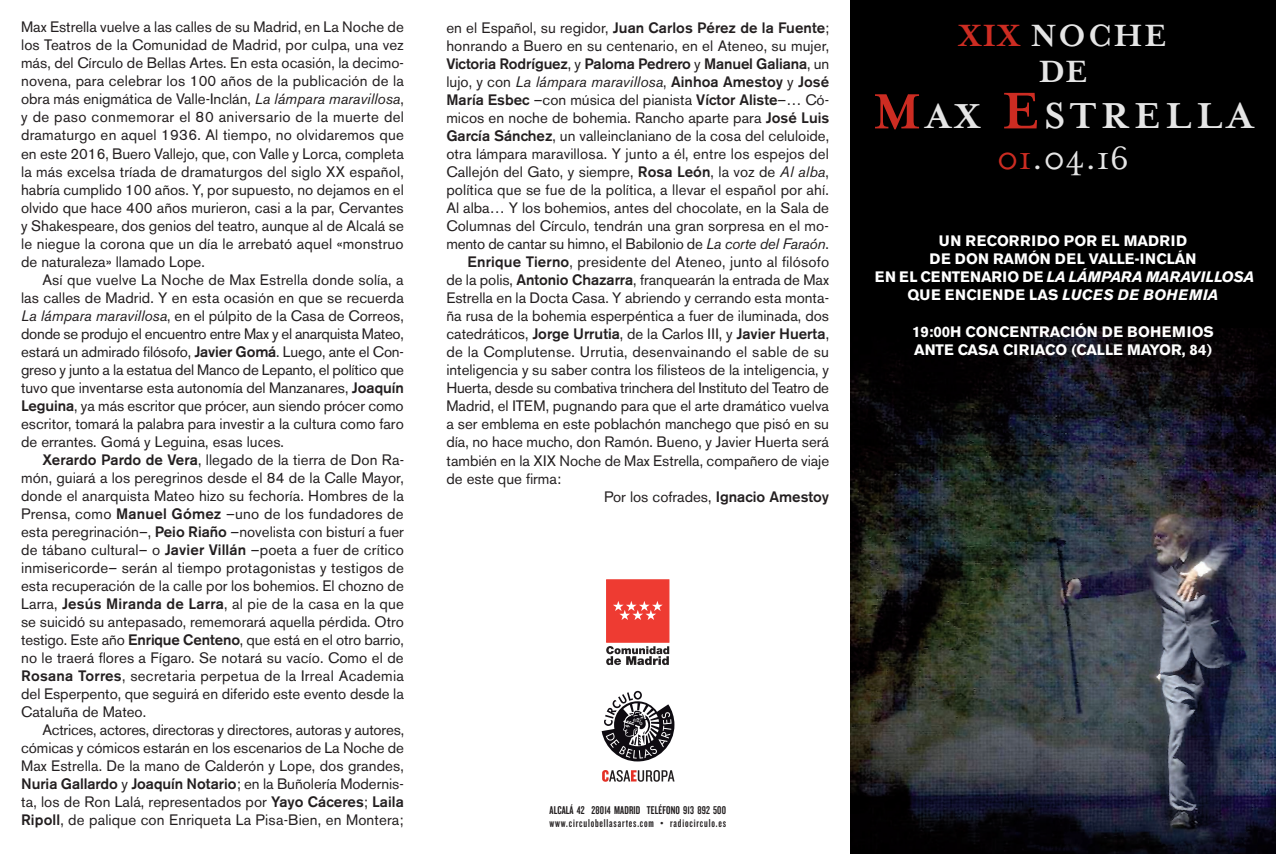
<style>
.page{position:relative;width:1276px;height:854px;background:#fff}
.page>*{position:absolute;margin:0;border:0;box-sizing:border-box;transform-origin:0 0}
.t1{font:700 41.4px "Mrs Eaves";letter-spacing:.115em;color:#fff}
.t2{font:36.75px "Mrs Eaves Roman";color:#fff}
.t3{font:700 35.25px/36px "Mrs Eaves";letter-spacing:.04em;color:#fff;text-align:center}
.t4{font:15px/18px "Akzidenz Grotesk BE";color:#231f20;text-align:justify}
.t5{font:700 15px/18px "Akzidenz Grotesk BE";letter-spacing:.02em;color:#fff;text-align:center}
.t6{font:500 15px "Akzidenz Grotesk BE";letter-spacing:-.01em;color:#231f20}
.t7{font:700 15px/18px "Akzidenz Grotesk BE";color:#fff}
.t8{font:italic 15px "Akzidenz Grotesk BE";letter-spacing:.005em;color:#231f20}
.t9{font:11.7px/12.6px "Knockout HTF48 Featherweight";letter-spacing:.065em;color:#231f20}
.s1{font-style:italic}
.s2{font-weight:500}
.s3{font-weight:400}
.s4{font-style:normal}
.s5{font-weight:500;font-style:normal}
.s6{color:#e43126}
.s7{font-size:56.85px;color:#e43126}
.s8{font-size:39.75px}
.s9{font-size:59.25px;color:#e43126}
</style>
<div class="page">
<img style="left:850px;top:327px;width:426px;height:526px">
<div style="left:850px;top:0;width:426px;height:327px;background:#000"></div>
<svg style="left:601px;top:690px;width:74px;height:71px"></svg>
<svg style="left:602px;top:770px;width:72px;height:11px"></svg>
<div style="left:606px;top:579px;width:63px;height:63px;background:#ee3b32;border:1px solid #ee3b32"></div>
<svg style="left:613px;top:601px;width:50px;height:18px"></svg>
<svg style="left:606px;top:646px;width:63px;height:18px"></svg>
<p class="t4" style="left:21px;top:18px;width:384px">Max Estrella vuelve a las calles de su Madrid, en La Noche de los Teatros de la Comunidad de Madrid, por culpa, una vez más, del Círculo de Bellas Artes. En esta ocasión, la decimo&shy;novena, para celebrar los 100 años de la publicación de la obra más enigmática de Valle-Inclán, <span class="s1">La lámpara maravillosa</span>, y de paso conmemorar el 80 aniversario de la muerte del dramaturgo en aquel 1936. Al tiempo, no olvidaremos que en este 2016, Buero Vallejo, que, con Valle y Lorca, completa la más excelsa tríada de dramaturgos del siglo XX español, habría cumplido 100 años. Y, por supuesto, no dejamos en el olvido que hace 400 años murieron, casi a la par, Cervantes y Shakespeare, dos genios del teatro, aunque al de Alcalá se le niegue la corona que un día le arrebató aquel «monstruo de naturaleza» llamado Lope.</p>
<p class="t4" style="left:21px;top:270px;width:384px;text-indent:21px">Así que vuelve La Noche de Max Estrella donde solía, a las calles de Madrid. Y en esta ocasión en que se recuerda <span class="s1">La lámpara maravillosa</span>, en el púlpito de la Casa de Correos, donde se produjo el encuentro entre Max y el anarquista Mateo, estará un admirado filósofo, <span class="s2">Javier Gomá</span>. Luego, ante el Con&shy;greso y junto a la estatua del Manco de Lepanto, el político que tuvo que inventarse esta autonomía del Manzanares, <span class="s2">Joaquín Leguina</span>, ya más escritor que prócer, aun siendo prócer como escritor, tomará la palabra para investir a la cultura como faro de errantes. Gomá y Leguina, esas luces.</p>
<p class="t4" style="left:21px;top:450px;width:384px;text-indent:21px"><span class="s2">Xerardo Pardo de Vera</span>, llegado de la tierra de Don Ra&shy;món, guiará a los peregrinos desde el 84 de la Calle Mayor, donde el anarquista Mateo hizo su fechoría. Hombres de la Prensa, como <span class="s2">Manuel Gómez</span> –uno de los fundadores de esta peregrinación–, <span class="s2">Peio Riaño</span> –novelista con bisturí a fuer de tábano cultural– o <span class="s2">Javier Villán</span> –poeta a fuer de crítico inmisericorde– serán al tiempo protagonistas y testigos de esta recuperación de la calle por los bohemios. El chozno de Larra, <span class="s2">Jesús Miranda de Larra</span>, al pie de la casa en la que se suicidó su antepasado, rememorará aquella pérdida. Otro testigo. Este año <span class="s2">Enrique Centeno</span>, que está en el otro barrio, no le traerá flores a Fígaro. Se notará su vacío. Como el de <span class="s2">Rosana Torres</span>, secretaria perpetua de la Irreal Academia del Esperpento, que seguirá en diferido este evento desde la Cataluña de Mateo.</p>
<p class="t4" style="left:21px;top:720px;width:384px;text-indent:21px">Actrices, actores, directoras y directores, autoras y autores, cómicas y cómicos estarán en los escenarios de La Noche de Max Estrella. De la mano de Calderón y Lope, dos grandes, <span class="s2">Nuria Gallardo</span> y <span class="s2">Joaquín Notario</span>; en la Buñolería Modernis&shy;ta, los de Ron Lalá, representados por <span class="s2">Yayo Cáceres</span>; <span class="s2">Laila Ripoll</span>, de palique con Enriqueta La Pisa-Bien, en Montera;</p>
<p class="t6" style="left:446px;top:19px;width:384px"><span class="s3">en el Español, su regidor,</span> Juan Carlos Pérez de la Fuente<span class="s3">;</span></p>
<p class="t4" style="left:446px;top:37px;width:384px">honrando a Buero en su centenario, en el Ateneo, su mujer,</p>
<p class="t6" style="left:446px;top:55px;width:384px">Victoria Rodríguez<span class="s3">, y</span> Paloma Pedrero <span class="s3">y</span> Manuel Galiana<span class="s3">, un</span></p>
<p class="t8" style="left:446px;top:73px;width:384px"><span class="s4">lujo, y con</span> La lámpara maravillosa<span class="s4">,</span> <span class="s5">Ainhoa Amestoy</span> <span class="s4">y</span> <span class="s5">José</span></p>
<p class="t4" style="left:446px;top:91px;width:384px"><span class="s2">María Esbec</span> –con música del pianista <span class="s2">Víctor Aliste</span>–… Có-</p>
<p class="t4" style="left:446px;top:109px;width:384px">micos en noche de bohemia. Rancho aparte para <span class="s2">José Luis</span></p>
<p class="t4" style="left:446px;top:127px;width:384px"><span class="s2">García Sánchez</span>, un valleinclaniano de la cosa del celuloide,</p>
<p class="t4" style="left:446px;top:145px;width:384px">otra lámpara maravillosa. Y junto a él, entre los espejos del</p>
<p class="t4" style="left:446px;top:163px;width:384px">Callejón del Gato, y siempre, <span class="s2">Rosa León</span>, la voz de <span class="s1">Al alba</span>,</p>
<p class="t4" style="left:446px;top:181px;width:384px">política que se fue de la política, a llevar el español por ahí.</p>
<p class="t4" style="left:446px;top:199px;width:384px">Al alba… Y los bohemios, antes del chocolate, en la Sala de</p>
<p class="t4" style="left:446px;top:217px;width:384px">Columnas del Círculo, tendrán una gran sorpresa en el mo-</p>
<p class="t4" style="left:446px;top:235px;width:384px">mento de cantar su himno, el Babilonio de <span class="s1">La corte del Faraón</span>.</p>
<p class="t4" style="left:468px;top:253px;width:363px"><span class="s2">Enrique Tierno</span>, presidente del Ateneo, junto al filósofo</p>
<p class="t4" style="left:446px;top:271px;width:384px">de la polis, <span class="s2">Antonio Chazarra</span>, franquearán la entrada de Max</p>
<p class="t4" style="left:446px;top:289px;width:384px">Estrella en la Docta Casa. Y abriendo y cerrando esta monta-</p>
<p class="t4" style="left:446px;top:307px;width:384px">ña rusa de la bohemia esperpéntica a fuer de iluminada, dos</p>
<p class="t4" style="left:446px;top:325px;width:384px">catedráticos, <span class="s2">Jorge Urrutia</span>, de la Carlos III, y <span class="s2">Javier Huerta</span>,</p>
<p class="t4" style="left:446px;top:343px;width:384px">de la Complutense. Urrutia, desenvainando el sable de su</p>
<p class="t4" style="left:446px;top:361px;width:384px">inteligencia y su saber contra los filisteos de la inteligencia, y</p>
<p class="t4" style="left:446px;top:379px;width:384px">Huerta, desde su combativa trinchera del Instituto del Teatro de</p>
<p class="t4" style="left:446px;top:397px;width:384px">Madrid, el ITEM, pugnando para que el arte dramático vuelva</p>
<p class="t4" style="left:446px;top:415px;width:384px">a ser emblema en este poblachón manchego que pisó en su</p>
<p class="t4" style="left:446px;top:433px;width:384px">día, no hace mucho, don Ramón. Bueno, y Javier Huerta será</p>
<p class="t4" style="left:446px;top:451px;width:384px">también en la XIX Noche de Max Estrella, compañero de viaje</p>
<p class="t4" style="left:446px;top:469px;width:116px">de este que firma:</p>
<p class="t4" style="left:604px;top:487px;width:227px">Por los cofrades, <span class="s2">Ignacio Amestoy</span></p>
<p class="t9" style="left:549px;top:803px;width:178px">ALCALÁ 42 28014 MADRID TELÉFONO 913 892 500 www.circulobellasartes.com • radiocirculo.es</p>
<h3 class="t3" style="left:959px;top:18px;width:209px"><span class="s6">XIX</span> NOCHE<br>DE</h3>
<h1 class="t1" style="left:873px;top:92px;width:382px"><span class="s7">M</span><span class="s8">AX</span> <span class="s9">E</span>STRELLA</h1>
<h2 class="t2" style="left:997px;top:138px;width:134px"><span class="s6">01</span>.04.16</h2>
<p class="t5" style="left:875px;top:232px;width:381px">UN RECORRIDO POR EL MADRID<br>DE DON RAMÓN DEL VALLE-INCLÁN<br>EN EL CENTENARIO DE <span class="s1">LA LÁMPARA MARAVILLOSA<br></span>QUE ENCIENDE LAS <span class="s1">LUCES DE BOHEMIA</span></p>
<p class="t7" style="left:912px;top:322px;width:303px">19:00H CONCENTRACIÓN DE BOHEMIOS<br>ANTE CASA CIRIACO (CALLE MAYOR, 84)</p>
</div>
